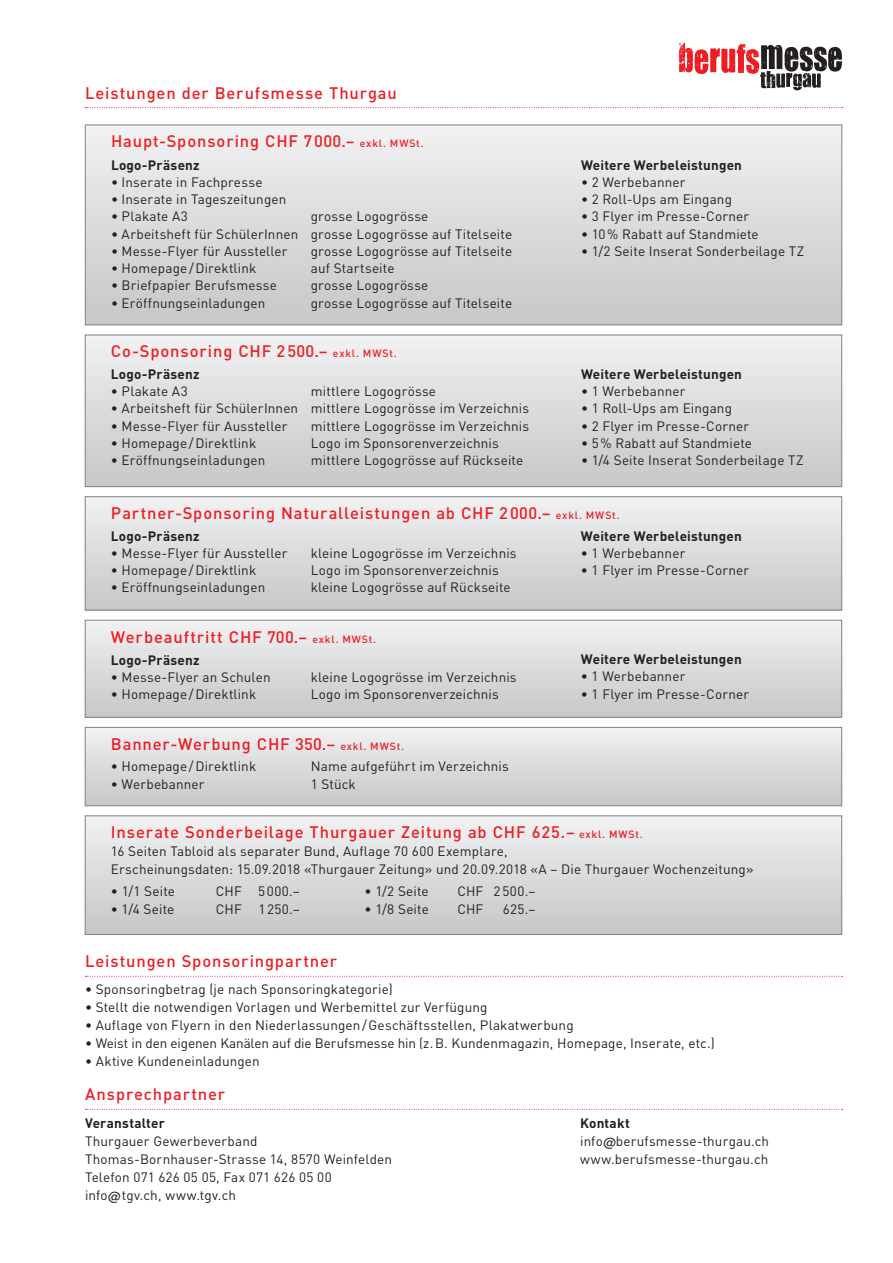
<style>
.page{position:relative;width:893px;height:1263px;background:#fff}
.page>*{position:absolute;margin:0;border:0;box-sizing:border-box;transform-origin:0 0}
.Titel_def{font:500 16.5px "DIN";letter-spacing:.05em;color:#ee1d23}
.Aufzählung{font:13.5px/18px "DIN";letter-spacing:.01em;color:#231f20}
.GS_def{font:13.5px "DIN";letter-spacing:.01em;color:#231f20}
.GS{font:700 13.5px "DIN";letter-spacing:.01em;color:#231f20}
.UT_def{font:700 13.5px "DIN";letter-spacing:.01em;color:#231f20}
.s1{font-size:10.5px}
.s2{font-family:"Univers";font-size:12.75px}
</style>
<div class="page">
<svg style="left:85px;top:976px;width:758px;height:1px"></svg>
<svg style="left:85px;top:1109px;width:758px;height:1px"></svg>
<svg style="left:85px;top:107px;width:758px;height:1px"></svg>
<svg style="left:679px;top:43px;width:163px;height:47px"></svg>
<div style="left:85px;top:497px;width:757px;height:113px;background:linear-gradient(to bottom,#f0f1f2,#c5c7c9)"></div>
<div style="left:85px;top:496px;width:757px;height:114px;border:1px solid #808285"></div>
<div style="left:85px;top:620px;width:757px;height:97px;background:linear-gradient(to bottom,#f1f2f3,#c5c7c9)"></div>
<div style="left:85px;top:620px;width:757px;height:97px;border:1px solid #808285"></div>
<div style="left:85px;top:727px;width:757px;height:79px;background:linear-gradient(to bottom,#f1f1f3,#c6c7c9)"></div>
<div style="left:85px;top:727px;width:757px;height:79px;border:1px solid #808285"></div>
<div style="left:85px;top:816px;width:757px;height:118px;background:linear-gradient(to bottom,#f1f1f3,#c6c7c9)"></div>
<div style="left:85px;top:816px;width:757px;height:119px;border:1px solid #808285"></div>
<div style="left:85px;top:125px;width:757px;height:200px;background:linear-gradient(to bottom,#f1f1f3,#c5c6c9)"></div>
<div style="left:85px;top:125px;width:757px;height:200px;border:1px solid #808285"></div>
<div style="left:85px;top:335px;width:757px;height:152px;background:linear-gradient(to bottom,#f1f1f3,#c5c7c9)"></div>
<div style="left:85px;top:335px;width:757px;height:152px;border:1px solid #808285"></div>
<p class="Titel_def" style="left:85px;top:82px;width:313px">Leistungen der Berufsmesse Thurgau</p>
<p class="Titel_def" style="left:111px;top:131px;width:314px">Haupt-Sponsoring CHF 7000.– <span class="s1">exkl. MWSt.</span></p>
<p class="GS" style="left:111px;top:156px;width:90px">Logo-Präsenz</p>
<p class="Aufzählung" style="left:111px;top:173px;width:153px">• Inserate in Fachpresse</p>
<p class="Aufzählung" style="left:111px;top:190px;width:177px">• Inserate in Tageszeitungen</p>
<p class="Aufzählung" style="left:111px;top:207px;width:78px">• Plakate A3</p>
<p class="Aufzählung" style="left:311px;top:207px;width:119px">grosse Logogrösse</p>
<p class="Aufzählung" style="left:111px;top:225px;width:403px">• Arbeitsheft für SchülerInnen grosse Logogrösse auf Titelseite</p>
<p class="Aufzählung" style="left:111px;top:242px;width:178px">• Messe-Flyer für Aussteller</p>
<p class="Aufzählung" style="left:311px;top:242px;width:203px">grosse Logogrösse auf Titelseite</p>
<p class="Aufzählung" style="left:111px;top:259px;width:147px">• Homepage/Direktlink</p>
<p class="Aufzählung" style="left:311px;top:259px;width:85px">auf Startseite</p>
<p class="Aufzählung" style="left:111px;top:276px;width:168px">• Briefpapier Berufsmesse</p>
<p class="Aufzählung" style="left:311px;top:276px;width:119px">grosse Logogrösse</p>
<p class="Aufzählung" style="left:111px;top:294px;width:156px">• Eröffnungseinladungen</p>
<p class="Aufzählung" style="left:311px;top:294px;width:203px">grosse Logogrösse auf Titelseite</p>
<p class="Titel_def" style="left:111px;top:341px;width:287px">Co-Sponsoring CHF 2500.– <span class="s1">exkl. MWSt.</span></p>
<p class="GS" style="left:111px;top:365px;width:90px">Logo-Präsenz</p>
<p class="Aufzählung" style="left:111px;top:382px;width:78px">• Plakate A3</p>
<p class="Aufzählung" style="left:311px;top:382px;width:127px">mittlere Logogrösse</p>
<p class="Aufzählung" style="left:111px;top:399px;width:420px">• Arbeitsheft für SchülerInnen mittlere Logogrösse im Verzeichnis</p>
<p class="Aufzählung" style="left:111px;top:416px;width:178px">• Messe-Flyer für Aussteller</p>
<p class="Aufzählung" style="left:311px;top:416px;width:220px">mittlere Logogrösse im Verzeichnis</p>
<p class="Aufzählung" style="left:111px;top:434px;width:147px">• Homepage/Direktlink</p>
<p class="Aufzählung" style="left:311px;top:434px;width:189px">Logo im Sponsorenverzeichnis</p>
<p class="Aufzählung" style="left:111px;top:451px;width:156px">• Eröffnungseinladungen</p>
<p class="Aufzählung" style="left:311px;top:451px;width:214px">mittlere Logogrösse auf Rückseite</p>
<p class="GS" style="left:581px;top:156px;width:162px">Weitere Werbeleistungen</p>
<p class="Aufzählung" style="left:581px;top:173px;width:106px">• 2 Werbebanner</p>
<p class="Aufzählung" style="left:581px;top:190px;width:152px">• 2 Roll-Ups am Eingang</p>
<p class="Aufzählung" style="left:581px;top:207px;width:170px">• 3 Flyer im Presse-Corner</p>
<p class="Aufzählung" style="left:581px;top:224px;width:179px">• 10% Rabatt auf Standmiete</p>
<p class="Aufzählung" style="left:581px;top:242px;width:225px">• 1/2 Seite Inserat Sonderbeilage TZ</p>
<p class="GS" style="left:581px;top:365px;width:162px">Weitere Werbeleistungen</p>
<p class="Aufzählung" style="left:581px;top:382px;width:106px">• 1 Werbebanner</p>
<p class="Aufzählung" style="left:581px;top:399px;width:152px">• 1 Roll-Ups am Eingang</p>
<p class="Aufzählung" style="left:581px;top:416px;width:170px">• 2 Flyer im Presse-Corner</p>
<p class="Aufzählung" style="left:581px;top:434px;width:173px">• 5% Rabatt auf Standmiete</p>
<p class="Aufzählung" style="left:581px;top:451px;width:224px">• 1/4 Seite Inserat Sonderbeilage TZ</p>
<p class="Titel_def" style="left:111px;top:503px;width:510px">Partner-Sponsoring Naturalleistungen ab CHF 2000.– <span class="s1">exkl. MWSt.</span></p>
<p class="GS" style="left:111px;top:527px;width:90px">Logo-Präsenz</p>
<p class="Aufzählung" style="left:111px;top:544px;width:178px">• Messe-Flyer für Aussteller</p>
<p class="Aufzählung" style="left:311px;top:544px;width:207px">kleine Logogrösse im Verzeichnis</p>
<p class="Aufzählung" style="left:111px;top:561px;width:147px">• Homepage/Direktlink</p>
<p class="Aufzählung" style="left:311px;top:561px;width:189px">Logo im Sponsorenverzeichnis</p>
<p class="Aufzählung" style="left:111px;top:578px;width:156px">• Eröffnungseinladungen</p>
<p class="Aufzählung" style="left:311px;top:578px;width:201px">kleine Logogrösse auf Rückseite</p>
<p class="GS" style="left:581px;top:527px;width:162px">Weitere Werbeleistungen</p>
<p class="Aufzählung" style="left:581px;top:544px;width:106px">• 1 Werbebanner</p>
<p class="Aufzählung" style="left:581px;top:561px;width:170px">• 1 Flyer im Presse-Corner</p>
<p class="Titel_def" style="left:111px;top:626px;width:267px">Werbeauftritt CHF 700.– <span class="s1">exkl. MWSt.</span></p>
<p class="GS" style="left:111px;top:651px;width:90px">Logo-Präsenz</p>
<p class="Aufzählung" style="left:111px;top:668px;width:161px">• Messe-Flyer an Schulen</p>
<p class="Aufzählung" style="left:311px;top:668px;width:207px">kleine Logogrösse im Verzeichnis</p>
<p class="Aufzählung" style="left:111px;top:685px;width:147px">• Homepage/Direktlink</p>
<p class="Aufzählung" style="left:311px;top:685px;width:189px">Logo im Sponsorenverzeichnis</p>
<p class="GS" style="left:581px;top:650px;width:162px">Weitere Werbeleistungen</p>
<p class="Aufzählung" style="left:581px;top:667px;width:106px">• 1 Werbebanner</p>
<p class="Aufzählung" style="left:581px;top:684px;width:170px">• 1 Flyer im Presse-Corner</p>
<p class="Titel_def" style="left:111px;top:733px;width:295px">Banner-Werbung CHF 350.– <span class="s1">exkl. MWSt.</span></p>
<p class="Aufzählung" style="left:111px;top:757px;width:147px">• Homepage/Direktlink</p>
<p class="Aufzählung" style="left:311px;top:757px;width:200px">Name aufgeführt im Verzeichnis</p>
<p class="Aufzählung" style="left:111px;top:774px;width:95px">• Werbebanner</p>
<p class="Aufzählung" style="left:311px;top:774px;width:47px">1 Stück</p>
<p class="Titel_def" style="left:111px;top:822px;width:533px">Inserate Sonderbeilage Thurgauer Zeitung ab CHF 625.– <span class="s1">exkl. MWSt.</span></p>
<p class="Aufzählung" style="left:111px;top:842px;width:644px">16 Seiten Tabloid als separater Bund, Auflage 70 600 Exemplare,<br>Erscheinungsdaten: 15.09.2018 «Thurgauer Zeitung» und 20.09.2018 «A – Die Thurgauer Wochenzeitung»</p>
<p class="Aufzählung" style="left:111px;top:882px;width:66px">• 1/1 Seite</p>
<p class="Aufzählung" style="left:216px;top:882px;width:85px">CHF 5 000.–</p>
<p class="Aufzählung" style="left:364px;top:882px;width:66px">• 1/2 Seite</p>
<p class="Aufzählung" style="left:457px;top:882px;width:80px">CHF 2 500.–</p>
<p class="Aufzählung" style="left:111px;top:900px;width:65px">• 1/4 Seite</p>
<p class="Aufzählung" style="left:216px;top:900px;width:86px">CHF 1 250.–</p>
<p class="Aufzählung" style="left:364px;top:900px;width:66px">• 1/8 Seite</p>
<p class="Aufzählung" style="left:457px;top:900px;width:27px">CHF</p>
<p class="Aufzählung" style="left:503px;top:900px;width:34px">625.–</p>
<p class="Titel_def" style="left:85px;top:951px;width:253px">Leistungen Sponsoringpartner</p>
<p class="Aufzählung" style="left:85px;top:980px;width:309px">• Sponsoringbetrag (je nach Sponsoringkategorie)</p>
<p class="Aufzählung" style="left:85px;top:998px;width:404px">• Stellt die notwendigen Vorlagen und Werbemittel zur Verfügung</p>
<p class="Aufzählung" style="left:85px;top:1016px;width:490px">• Auflage von Flyern in den Niederlassungen/Geschäftsstellen, Plakatwerbung</p>
<p class="Aufzählung" style="left:85px;top:1034px;width:631px">• Weist in den eigenen Kanälen auf die Berufsmesse hin (z.B. Kundenmagazin, Homepage, Inserate, etc.)</p>
<p class="Aufzählung" style="left:85px;top:1052px;width:176px">• Aktive Kundeneinladungen</p>
<p class="Titel_def" style="left:85px;top:1084px;width:141px">Ansprechpartner</p>
<p class="UT_def" style="left:85px;top:1115px;width:81px">Veranstalter</p>
<p class="UT_def" style="left:580px;top:1115px;width:51px">Kontakt</p>
<p class="GS_def" style="left:85px;top:1133px;width:174px">Thurgauer Gewerbeverband</p>
<p class="GS_def" style="left:580px;top:1133px;width:190px">info<span class="s2">@</span>berufsmesse-thurgau.ch</p>
<p class="GS_def" style="left:85px;top:1151px;width:309px">Thomas-Bornhauser-Strasse 14, 8570 Weinfelden</p>
<p class="GS_def" style="left:580px;top:1151px;width:190px">www.berufsmesse-thurgau.ch</p>
<p class="GS_def" style="left:85px;top:1169px;width:248px">Telefon 071 626 05 05, Fax 071 626 05 00</p>
<p class="GS_def" style="left:85px;top:1187px;width:152px">info<span class="s2">@</span>tgv.ch, www.tgv.ch</p>
</div>
